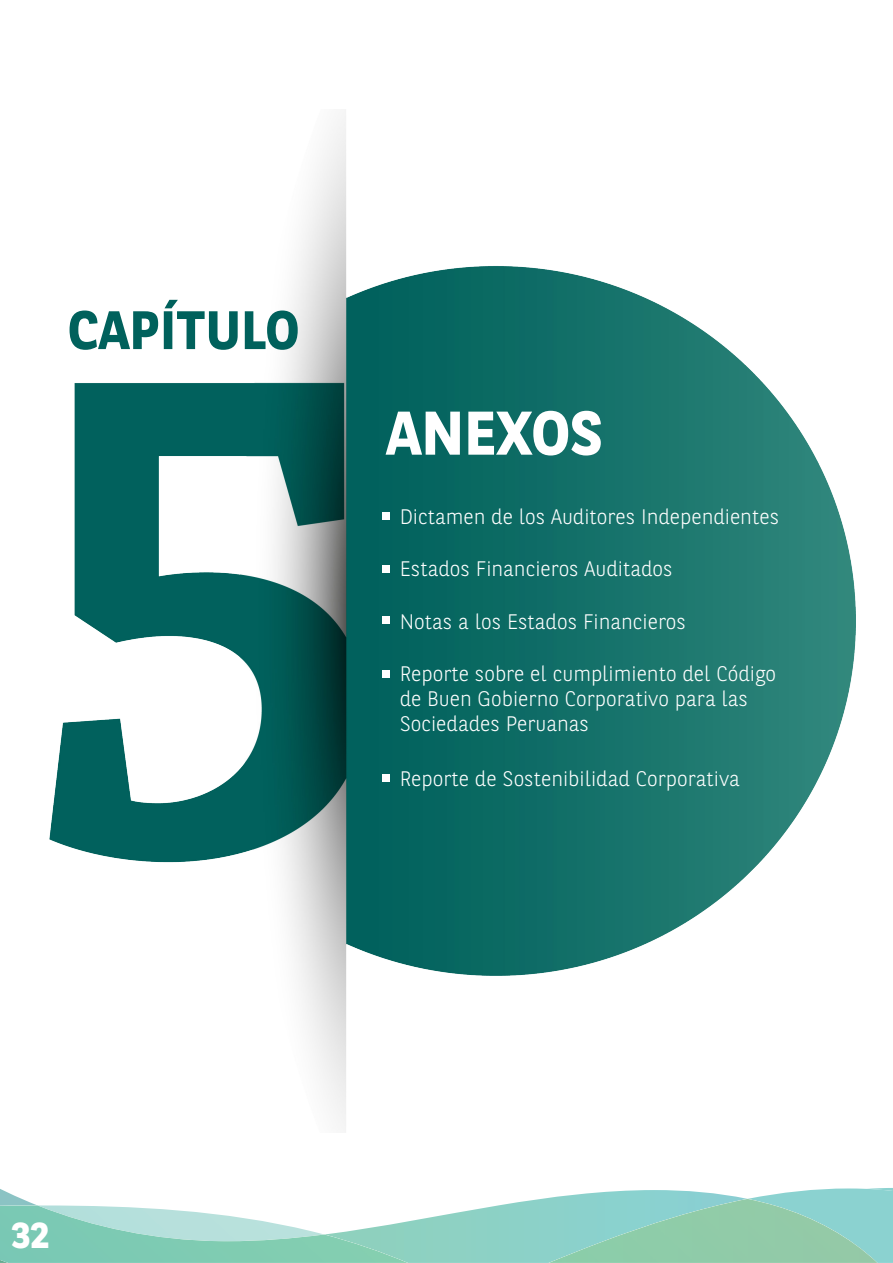
<style>
.page{position:relative;width:893px;height:1263px;background:#fff}
.page>*{position:absolute;margin:0;border:0;box-sizing:border-box;transform-origin:0 0}
.t1{font:700 61.5px "BNPP Sans";color:#fff}
.t2{font:700 54px "BNPP Sans";color:#00615c}
.t3{font:700 36px "BNPP Sans";color:#fff}
.Estilo_de_párrafo_1{font:300 21px/25.2px "BNPP Sans";color:#fff}
</style>
<div class="page">
<svg style="left:0;top:1188px;width:893px;height:75px"></svg>
<img style="left:549px;top:1199px;width:328px;height:64px">
<img style="left:49px;top:110px;width:807px;height:1022px">
<div style="left:383px;top:513px;width:7px;height:7px;background:#fff"></div>
<div style="left:383px;top:565px;width:7px;height:7px;background:#fff"></div>
<div style="left:383px;top:616px;width:7px;height:7px;background:#fff"></div>
<div style="left:383px;top:670px;width:7px;height:7px;background:#fff"></div>
<div style="left:383px;top:774px;width:7px;height:7px;background:#fff"></div>
<p class="t2" style="left:68px;top:293px;width:233px">CAPÍTULO</p>
<p class="t1" style="left:386px;top:391px;width:218px">ANEXOS</p>
<p class="Estilo_de_párrafo_1" style="left:400px;top:503px;width:381px">Dictamen de los Auditores Independientes</p>
<p class="Estilo_de_párrafo_1" style="left:400px;top:555px;width:274px">Estados Financieros Auditados</p>
<p class="Estilo_de_párrafo_1" style="left:400px;top:608px;width:288px">Notas a los Estados Financieros</p>
<p class="Estilo_de_párrafo_1" style="left:400px;top:660px;width:378px">Reporte sobre el cumplimiento del Código de Buen Gobierno Corporativo para las</p>
<p class="Estilo_de_párrafo_1" style="left:400px;top:710px;width:191px">Sociedades Peruanas</p>
<p class="Estilo_de_párrafo_1" style="left:400px;top:765px;width:342px">Reporte de Sostenibilidad Corporativa</p>
<h3 class="t3" style="left:11px;top:1211px;width:40px">32</h3>
</div>
